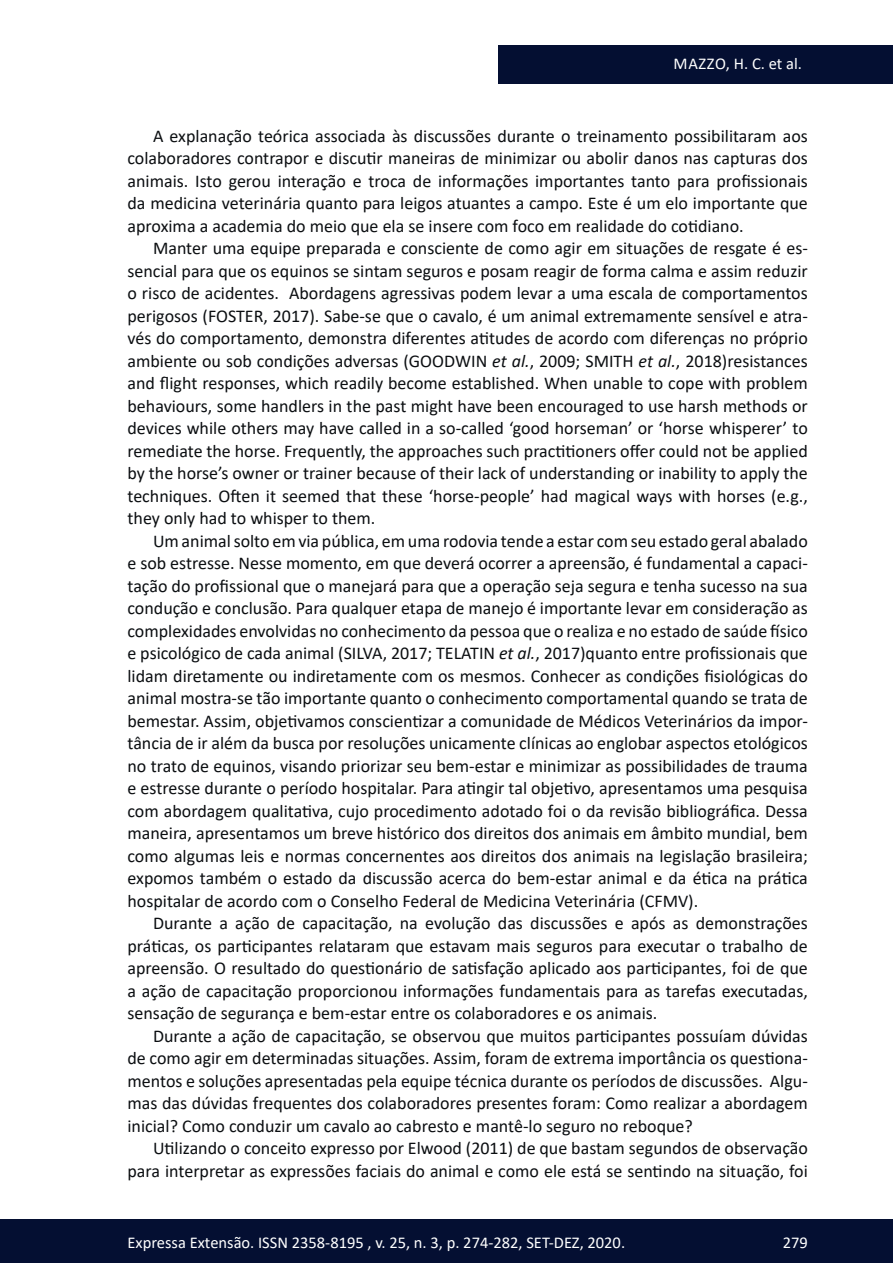
<style>
.page{position:relative;width:893px;height:1263px;background:#fff}
.page>*{position:absolute;margin:0;border:0;box-sizing:border-box;transform-origin:0 0}
.t1{font:18px/22.5px "Calibri";color:#0b0e11;text-align:justify}
.t2{font:16.5px "Calibri";color:#fff}
.t3{font:16.5px "Calibri";letter-spacing:.035em;color:#fff}
.s1{font-style:italic}
</style>
<div class="page">
<div style="left:0;top:1219px;width:893px;height:44px;background:#040f32"></div>
<div style="left:498px;top:45px;width:395px;height:39px;background:#040f32"></div>
<p class="t3" style="left:674px;top:52px;width:130px">MAZZO, H. C. et al.</p>
<p class="t1" style="left:127px;top:124px;width:682px;text-indent:26px">A explanação teórica associada às discussões durante o treinamento possibilitaram aos colaboradores contrapor e discutir maneiras de minimizar ou abolir danos nas capturas dos animais. Isto gerou interação e troca de informações importantes tanto para profissionais da medicina veterinária quanto para leigos atuantes a campo. Este é um elo importante que aproxima a academia do meio que ela se insere com foco em realidade do cotidiano.</p>
<p class="t1" style="left:127px;top:237px;width:682px;text-indent:26px">Manter uma equipe preparada e consciente de como agir em situações de resgate é es&shy;sencial para que os equinos se sintam seguros e posam reagir de forma calma e assim reduzir o risco de acidentes. Abordagens agressivas podem levar a uma escala de comportamentos perigosos (FOSTER, 2017). Sabe-se que o cavalo, é um animal extremamente sensível e atra&shy;vés do comportamento, demonstra diferentes atitudes de acordo com diferenças no próprio ambiente ou sob condições adversas (GOODWIN <span class="s1">et al.</span>, 2009; SMITH <span class="s1">et al.</span>, 2018)resistances and flight responses, which readily become established. When unable to cope with problem behaviours, some handlers in the past might have been encouraged to use harsh methods or devices while others may have called in a so-called ‘good horseman’ or ‘horse whisperer’ to remediate the horse. Frequently, the approaches such practitioners offer could not be applied by the horse’s owner or trainer because of their lack of understanding or inability to apply the techniques. Often it seemed that these ‘horse-people’ had magical ways with horses (e.g., they only had to whisper to them.</p>
<p class="t1" style="left:128px;top:529px;width:682px;text-indent:26px">Um animal solto em via pública, em uma rodovia tende a estar com seu estado geral abalado e sob estresse. Nesse momento, em que deverá ocorrer a apreensão, é fundamental a capaci&shy;tação do profissional que o manejará para que a operação seja segura e tenha sucesso na sua condução e conclusão. Para qualquer etapa de manejo é importante levar em consideração as complexidades envolvidas no conhecimento da pessoa que o realiza e no estado de saúde físico e psicológico de cada animal (SILVA, 2017; TELATIN <span class="s1">et al.</span>, 2017)quanto entre profissionais que lidam diretamente ou indiretamente com os mesmos. Conhecer as condições fisiológicas do animal mostra-se tão importante quanto o conhecimento comportamental quando se trata de bemestar. Assim, objetivamos conscientizar a comunidade de Médicos Veterinários da impor&shy;tância de ir além da busca por resoluções unicamente clínicas ao englobar aspectos etológicos no trato de equinos, visando priorizar seu bem-estar e minimizar as possibilidades de trauma e estresse durante o período hospitalar. Para atingir tal objetivo, apresentamos uma pesquisa com abordagem qualitativa, cujo procedimento adotado foi o da revisão bibliográfica. Dessa maneira, apresentamos um breve histórico dos direitos dos animais em âmbito mundial, bem como algumas leis e normas concernentes aos direitos dos animais na legislação brasileira; expomos também o estado da discussão acerca do bem-estar animal e da ética na prática hospitalar de acordo com o Conselho Federal de Medicina Veterinária (CFMV).</p>
<p class="t1" style="left:128px;top:912px;width:682px;text-indent:26px">Durante a ação de capacitação, na evolução das discussões e após as demonstrações práticas, os participantes relataram que estavam mais seguros para executar o trabalho de apreensão. O resultado do questionário de satisfação aplicado aos participantes, foi de que a ação de capacitação proporcionou informações fundamentais para as tarefas executadas, sensação de segurança e bem-estar entre os colaboradores e os animais.</p>
<p class="t1" style="left:128px;top:1024px;width:682px;text-indent:26px">Durante a ação de capacitação, se observou que muitos participantes possuíam dúvidas de como agir em determinadas situações. Assim, foram de extrema importância os questiona&shy;mentos e soluções apresentadas pela equipe técnica durante os períodos de discussões. Algu&shy;mas das dúvidas frequentes dos colaboradores presentes foram: Como realizar a abordagem inicial? Como conduzir um cavalo ao cabresto e mantê-lo seguro no reboque?</p>
<p class="t1" style="left:128px;top:1137px;width:682px;text-align:right">Utilizando o conceito expresso por Elwood (2011) de que bastam segundos de observação para interpretar as expressões faciais do animal e como ele está se sentindo na situação, foi</p>
<p class="t2" style="left:128px;top:1230px;width:499px">Expressa Extensão. ISSN 2358-8195 , v. 25, n. 3, p. 274-282, SET-DEZ, 2020.</p>
<p class="t2" style="left:783px;top:1230px;width:27px">279</p>
</div>
